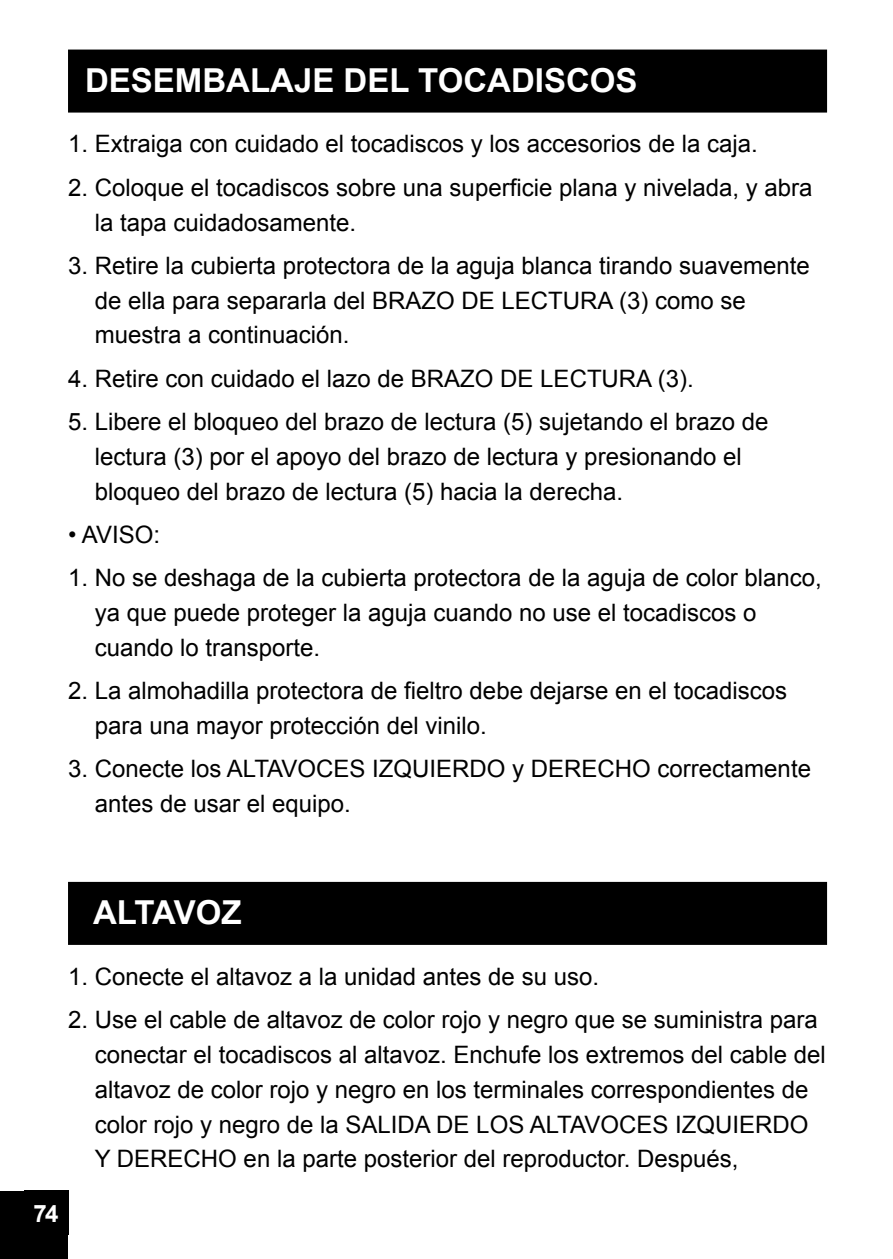
<style>
.page{position:relative;width:893px;height:1259px;background:#fff}
.page>*{position:absolute;margin:0;border:0;box-sizing:border-box;transform-origin:0 0}
.t1{font:700 33px "Arial";color:#fff}
.t2{font:700 33px "Arial";letter-spacing:-.035em;color:#fff}
.t3{font:24px/34.8px "Arial";color:#000}
.t4{font:700 24px "Arial";color:#fff}
</style>
<div class="page">
<div style="left:0;top:1191px;width:68px;height:68px;background:#000"></div>
<div style="left:68px;top:50px;width:759px;height:63px;background:#000"></div>
<div style="left:68px;top:882px;width:759px;height:63px;background:#000"></div>
<h1 class="t1" style="left:85px;top:68px;width:554px">DESEMBALAJE DEL TOCADISCOS</h1>
<p class="t3" style="left:68px;top:129px;width:691px">1. Extraiga con cuidado el tocadiscos y los accesorios de la caja.</p>
<p class="t3" style="left:95px;top:170px;width:719px;text-indent:-27px">2. Coloque el tocadiscos sobre una superficie plana y nivelada, y abra la tapa cuidadosamente.</p>
<p class="t3" style="left:95px;top:250px;width:717px;text-indent:-27px">3. Retire la cubierta protectora de la aguja blanca tirando suavemente de ella para separarla del BRAZO DE LECTURA (3) como se muestra a continuación.</p>
<p class="t3" style="left:68px;top:361px;width:627px">4. Retire con cuidado el lazo de BRAZO DE LECTURA (3).</p>
<p class="t3" style="left:95px;top:404px;width:675px;text-indent:-27px">5. Libere el bloqueo del brazo de lectura (5) sujetando el brazo de lectura (3) por el apoyo del brazo de lectura y presionando el bloqueo del brazo de lectura (5) hacia la derecha.</p>
<p class="t3" style="left:68px;top:519px;width:94px">• AVISO:</p>
<p class="t3" style="left:95px;top:563px;width:729px;text-indent:-27px">1. No se deshaga de la cubierta protectora de la aguja de color blanco, ya que puede proteger la aguja cuando no use el tocadiscos o cuando lo transporte.</p>
<p class="t3" style="left:95px;top:673px;width:694px;text-indent:-27px">2. La almohadilla protectora de fieltro debe dejarse en el tocadiscos para una mayor protección del vinilo.</p>
<p class="t3" style="left:95px;top:752px;width:718px;text-indent:-27px">3. Conecte los ALTAVOCES IZQUIERDO y DERECHO correctamente antes de usar el equipo.</p>
<h1 class="t2" style="left:93px;top:900px;width:150px">ALTAVOZ</h1>
<p class="t3" style="left:68px;top:961px;width:532px">1. Conecte el altavoz a la unidad antes de su uso.</p>
<p class="t3" style="left:95px;top:1004px;width:732px;text-indent:-27px">2. Use el cable de altavoz de color rojo y negro que se suministra para conectar el tocadiscos al altavoz. Enchufe los extremos del cable del altavoz de color rojo y negro en los terminales correspondientes de color rojo y negro de la SALIDA DE LOS ALTAVOCES IZQUIERDO Y DERECHO en la parte posterior del reproductor. Después,</p>
<p class="t4" style="left:34px;top:1204px;width:26px">74</p>
</div>
